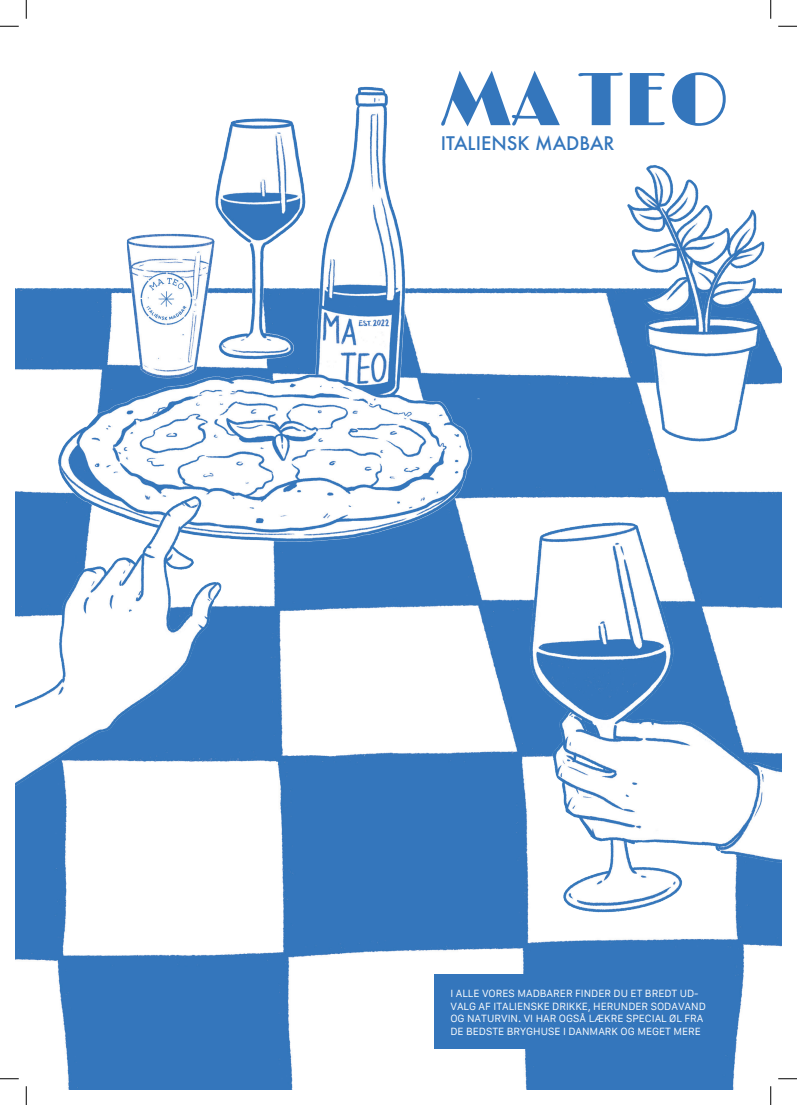
<style>
.page{position:relative;width:797px;height:1105px;background:#fff}
.page>*{position:absolute;margin:0;border:0;box-sizing:border-box;transform-origin:0 0}
.t1{font:75.38px "Limelight";color:#3476bc}
.t2{font:500 18.25px "Futura";color:#3476bc}
.t3{font:10px/12.5px "Galvji";color:#fff}
</style>
<div class="page">
<img style="left:16px;top:288px;width:765px;height:801px">
<img style="left:616px;top:165px;width:158px;height:297px">
<img style="left:48px;top:86px;width:433px;height:465px">
<div style="left:434px;top:975px;width:301px;height:74px;background:#3476bc"></div>
<img style="left:16px;top:493px;width:217px;height:321px">
<img style="left:505px;top:499px;width:276px;height:439px">
<svg style="left:0;top:25px;width:19px;height:2px"></svg>
<svg style="left:778px;top:25px;width:19px;height:2px"></svg>
<svg style="left:0;top:1078px;width:19px;height:1px"></svg>
<svg style="left:778px;top:1078px;width:19px;height:1px"></svg>
<svg style="left:25px;top:0;width:2px;height:19px"></svg>
<svg style="left:25px;top:1086px;width:2px;height:19px"></svg>
<svg style="left:770px;top:0;width:1px;height:19px"></svg>
<svg style="left:770px;top:1086px;width:1px;height:19px"></svg>
<h1 class="t1" style="left:440px;top:57px;width:290px">MA TEO</h1>
<h2 class="t2" style="left:440px;top:130px;width:175px">ITALIENSK MADBAR</h2>
<p class="t3" style="left:450px;top:988px;width:257px">I ALLE VORES MADBARER FINDER DU ET BREDT UD-VALG AF ITALIENSKE DRIKKE, HERUNDER SODAVAND OG NATURVIN. VI HAR OGSÅ LÆKRE SPECIAL ØL FRA DE BEDSTE BRYGHUSE I DANMARK OG MEGET MERE</p>
</div>
